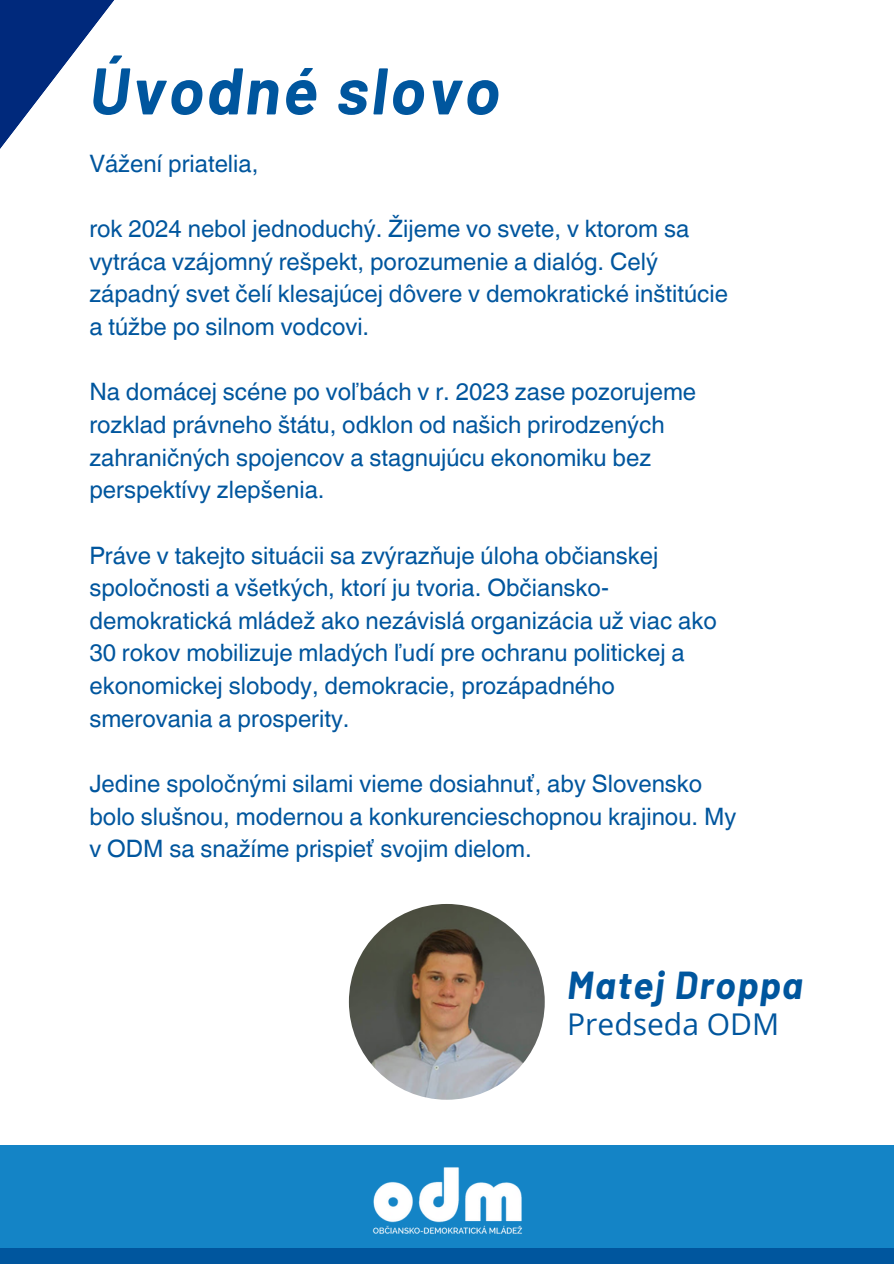
<style>
.page{position:relative;width:894px;height:1264px;background:#fff}
.page>*{position:absolute;margin:0;border:0;box-sizing:border-box;transform-origin:0 0}
.t1{font:italic 700 65.85px "Barlow";letter-spacing:.045em;color:#00569e}
.t2{font:italic 700 38.1px "Barlow";letter-spacing:.045em;color:#00569e}
.t3{font:30px "Open Sans";color:#00569e}
.t4{font:24px/32.7px "Helvetica World";color:#00569e}
</style>
<div class="page">
<div style="left:0;top:1144px;width:893px;height:104px;background:#1484c6"></div>
<div style="left:0;top:1248px;width:893px;height:15px;background:#00569e"></div>
<img style="left:372px;top:1167px;width:150px;height:67px">
<img style="left:349px;top:904px;width:195px;height:195px;border-radius:50%">
<svg style="left:0;top:0;width:114px;height:149px;fill:#00297c"></svg>
<p class="t1" style="left:89px;top:49px;width:412px">Úvodné slovo</p>
<p class="t4" style="left:89px;top:147px;width:170px">Vážení priatelia,</p>
<p class="t4" style="left:89px;top:212px;width:640px">rok 2024 nebol jednoduchý. Žijeme vo svete, v ktorom sa vytráca vzájomný rešpekt, porozumenie a dialóg. Celý západný svet čelí klesajúcej dôvere v demokratické inštitúcie a túžbe po silnom vodcovi.</p>
<h2 class="t4" style="left:89px;top:376px;width:608px">Na domácej scéne po voľbách v r. 2023 zase pozorujeme rozklad právneho štátu, odklon od našich prirodzených zahraničných spojencov a stagnujúcu ekonomiku bez perspektívy zlepšenia.</h2>
<h3 class="t4" style="left:89px;top:539px;width:628px">Práve v takejto situácii sa zvýrazňuje úloha občianskej spoločnosti a všetkých, ktorí ju tvoria. Občiansko&shy;demokratická mládež ako nezávislá organizácia už viac ako 30 rokov mobilizuje mladých ľudí pre ochranu politickej a ekonomickej slobody, demokracie, prozápadného smerovania a prosperity.</h3>
<p class="t4" style="left:89px;top:767px;width:648px">Jedine spoločnými silami vieme dosiahnuť, aby Slovensko bolo slušnou, modernou a konkurencieschopnou krajinou. My v ODM sa snažíme prispieť svojim dielom.</p>
<p class="t2" style="left:567px;top:960px;width:237px">Matej Droppa</p>
<p class="t3" style="left:567px;top:1003px;width:213px">Predseda ODM</p>
</div>
